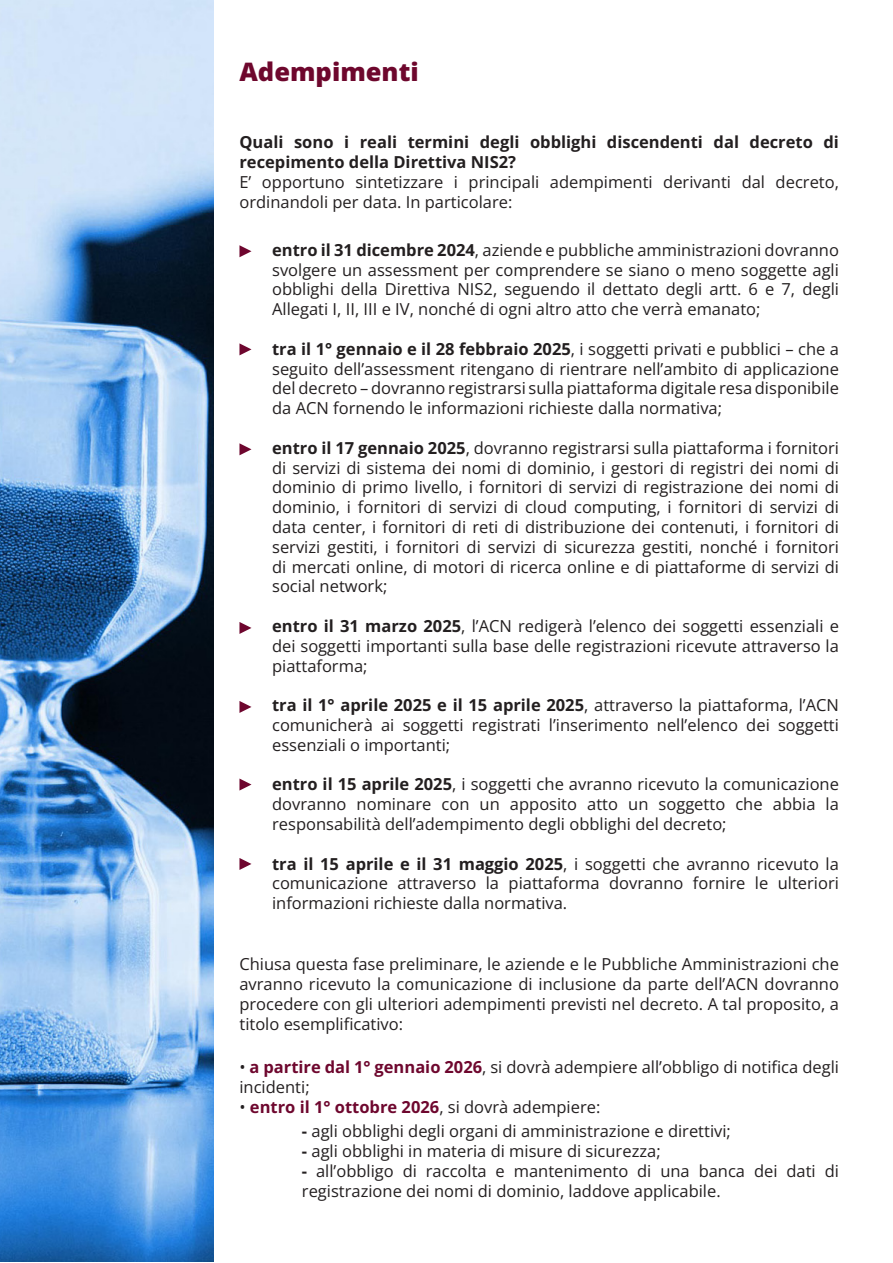
<style>
.page{position:relative;width:893px;height:1263px;background:#fff}
.page>*{position:absolute;margin:0;border:0;box-sizing:border-box;transform-origin:0 0}
.t1{font:800 25.5px "Open Sans";color:#6e072d}
.t2{font:16.5px/19.8px "Open Sans";color:#231f20;text-align:justify}
.t3{font:700 16.5px/19.8px "Open Sans";color:#231f20}
.t4{font:700 16.5px "Open Sans";color:#6e072e}
.s1{font-weight:700}
.s2{font-weight:700;color:#6e072e}
.s3{font-weight:400;color:#231f20}
</style>
<div class="page">
<img style="left:0;top:0;width:214px;height:1262px">
<svg style="left:239px;top:245px;width:12px;height:12px"></svg>
<svg style="left:239px;top:343px;width:12px;height:12px"></svg>
<svg style="left:239px;top:443px;width:12px;height:12px"></svg>
<svg style="left:239px;top:622px;width:12px;height:12px"></svg>
<svg style="left:239px;top:701px;width:12px;height:12px"></svg>
<svg style="left:239px;top:778px;width:12px;height:12px"></svg>
<svg style="left:239px;top:858px;width:12px;height:12px"></svg>
<p class="t1" style="left:239px;top:55px;width:181px">Adempimenti</p>
<p class="t3" style="left:239px;top:132px;width:601px">Quali sono i reali termini degli obblighi discendenti dal decreto di recepimento della Direttiva NIS2?</p>
<p class="t2" style="left:239px;top:171px;width:601px">E’ opportuno sintetizzare i principali adempimenti derivanti dal decreto, ordinandoli per data. In particolare:</p>
<p class="t2" style="left:272px;top:239px;width:568px"><span class="s1">entro il 31 dicembre 2024</span>, aziende e pubbliche amministrazioni dovranno svolgere un assessment per comprendere se siano o meno soggette agli obblighi della Direttiva NIS2, seguendo il dettato degli artt. 6 e 7, degli Allegati I, II, III e IV, nonché di ogni altro atto che verrà emanato;</p>
<p class="t2" style="left:272px;top:338px;width:568px"><span class="s1">tra il 1° gennaio e il 28 febbraio 2025</span>, i soggetti privati e pubblici – che a seguito dell’assessment ritengano di rientrare nell’ambito di applicazione del decreto – dovranno registrarsi sulla piattaforma digitale resa disponibile da ACN fornendo le informazioni richieste dalla normativa;</p>
<p class="t2" style="left:272px;top:437px;width:568px"><span class="s1">entro il 17 gennaio 2025</span>, dovranno registrarsi sulla piattaforma i fornitori di servizi di sistema dei nomi di dominio, i gestori di registri dei nomi di dominio di primo livello, i fornitori di servizi di registrazione dei nomi di dominio, i fornitori di servizi di cloud computing, i fornitori di servizi di data center, i fornitori di reti di distribuzione dei contenuti, i fornitori di servizi gestiti, i fornitori di servizi di sicurezza gestiti, nonché i fornitori di mercati online, di motori di ricerca online e di piattaforme di servizi di social network;</p>
<p class="t2" style="left:272px;top:616px;width:568px"><span class="s1">entro il 31 marzo 2025</span>, l’ACN redigerà l’elenco dei soggetti essenziali e dei soggetti importanti sulla base delle registrazioni ricevute attraverso la piattaforma;</p>
<p class="t2" style="left:272px;top:695px;width:568px"><span class="s1">tra il 1° aprile 2025 e il 15 aprile 2025</span>, attraverso la piattaforma, l’ACN comunicherà ai soggetti registrati l’inserimento nell’elenco dei soggetti essenziali o importanti;</p>
<p class="t2" style="left:272px;top:774px;width:568px"><span class="s1">entro il 15 aprile 2025</span>, i soggetti che avranno ricevuto la comunicazione dovranno nominare con un apposito atto un soggetto che abbia la responsabilità dell’adempimento degli obblighi del decreto;</p>
<p class="t2" style="left:272px;top:853px;width:568px"><span class="s1">tra il 15 aprile e il 31 maggio 2025</span>, i soggetti che avranno ricevuto la comunicazione attraverso la piattaforma dovranno fornire le ulteriori informazioni richieste dalla normativa.</p>
<p class="t2" style="left:239px;top:954px;width:601px">Chiusa questa fase preliminare, le aziende e le Pubbliche Amministrazioni che avranno ricevuto la comunicazione di inclusione da parte dell’ACN dovranno procedere con gli ulteriori adempimenti previsti nel decreto. A tal proposito, a titolo esemplificativo:</p>
<p class="t2" style="left:239px;top:1057px;width:601px">• <span class="s2">a partire dal 1° gennaio 2026</span>, si dovrà adempiere all’obbligo di notifica degli incidenti;</p>
<p class="t4" style="left:239px;top:1095px;width:362px"><span class="s3">•</span> entro il 1° ottobre 2026<span class="s3">, si dovrà adempiere:</span></p>
<p class="t2" style="left:302px;top:1121px;width:430px"><span class="s1">-</span> agli obblighi degli organi di amministrazione e direttivi;</p>
<p class="t2" style="left:302px;top:1140px;width:360px"><span class="s1">-</span> agli obblighi in materia di misure di sicurezza;</p>
<p class="t2" style="left:302px;top:1160px;width:539px"><span class="s1">-</span> all’obbligo di raccolta e mantenimento di una banca dei dati di registrazione dei nomi di dominio, laddove applicabile.</p>
</div>
